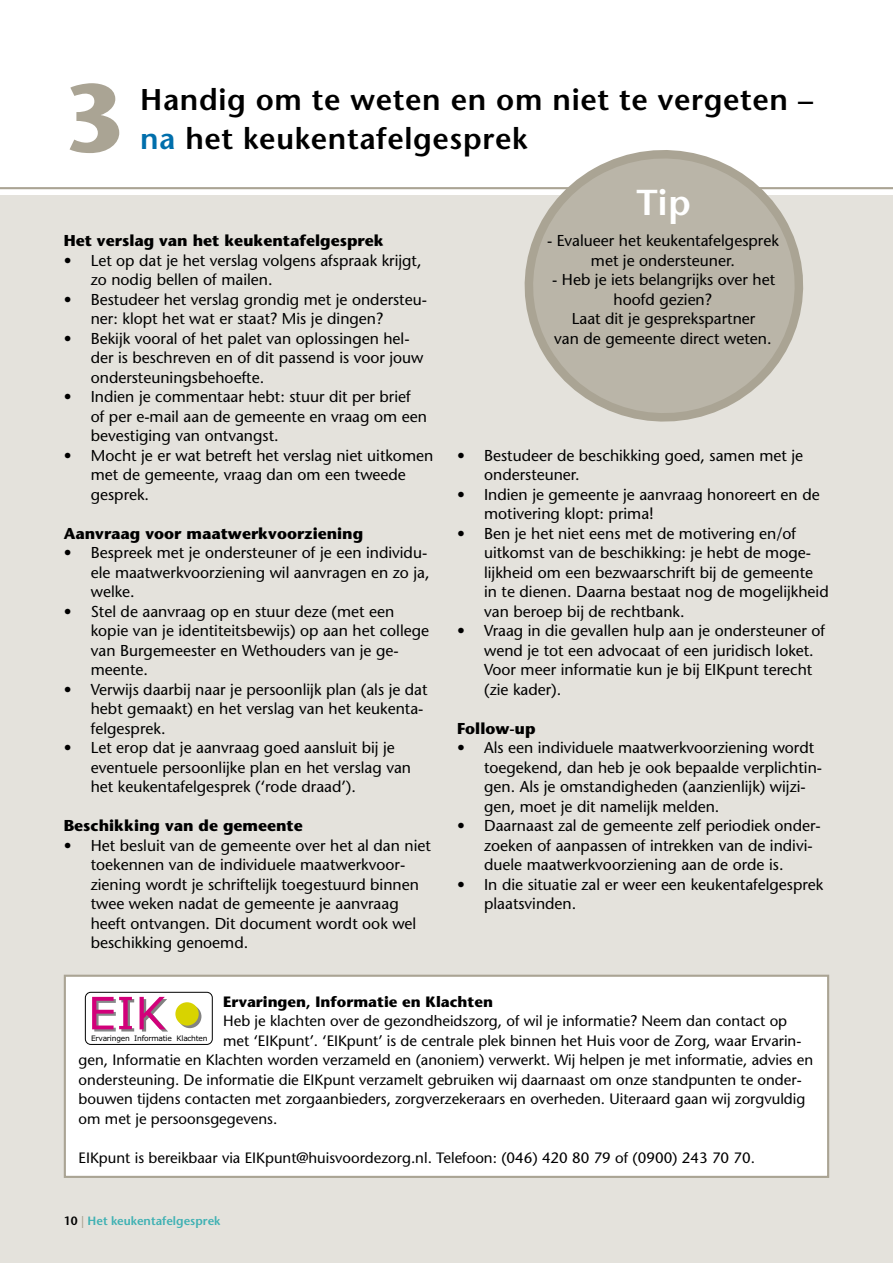
<style>
.page{position:relative;width:893px;height:1263px;background:#fff}
.page>*{position:absolute;margin:0;border:0;box-sizing:border-box;transform-origin:0 0}
.t1{font:700 96.45px "Stone Sans Std";color:#aaa494}
.t2{font:600 36px "Stone Sans Std";color:#fff}
.t3{font:600 30px "Stone Sans Std";letter-spacing:.02em;color:#000}
.t4{font:500 15.75px/19.5px "Stone Sans Std";color:#000}
.t5{font:700 15.75px "Stone Sans Std";color:#000}
.t6{font:500 15px "Stone Sans Std";color:#000}
.t7{font:700 15px "Stone Sans Std";color:#000}
.t8{font:600 12px "Stone Sans Std";color:#3fb1b3}
.t9{font:7.5px "Verdana";letter-spacing:-.03em;color:#000}
.s1{color:#006fac}
.s2{color:#000}
.s3{color:#aaa494}
</style>
<div class="page">
<div style="left:0;top:196px;width:893px;height:1067px;background:#e4e2dc"></div>
<hr style="left:0;top:187px;width:893px;height:2px;background:#aaa494">
<svg style="left:498px;top:150px;width:332px;height:272px"></svg>
<div style="left:65px;top:976px;width:763px;height:201px;background:#fff"></div>
<div style="left:64px;top:975px;width:765px;height:203px;border:2px solid #aaa494"></div>
<svg style="left:178px;top:1005px;width:23px;height:23px"></svg>
<svg style="left:140px;top:997px;width:28px;height:34px"></svg>
<svg style="left:92px;top:997px;width:42px;height:34px"></svg>
<div style="left:175px;top:1002px;width:24px;height:23px;background:#d8d300;border-radius:50%"></div>
<div style="left:85px;top:992px;width:128px;height:53px;border:1px solid #000;border-radius:5px"></div>
<h1 class="t1" style="left:64px;top:61px;width:62px">3</h1>
<h3 class="t3" style="left:140px;top:81px;width:674px">Handig om te weten en om niet te vergeten –</h3>
<h3 class="t3" style="left:140px;top:120px;width:389px"><span class="s1">na</span> het keukentafelgesprek</h3>
<p class="t5" style="left:64px;top:231px;width:321px">Het verslag van het keukentafelgesprek</p>
<p class="t4" style="left:91px;top:250px;width:332px;text-indent:-27px">• Let op dat je het verslag volgens afspraak krijgt, zo nodig bellen of mailen.</p>
<p class="t4" style="left:91px;top:289px;width:338px;text-indent:-27px">• Bestudeer het verslag grondig met je ondersteu&shy;ner: klopt het wat er staat? Mis je dingen?</p>
<p class="t4" style="left:91px;top:328px;width:334px;text-indent:-27px">• Bekijk vooral of het palet van oplossingen hel&shy;der is beschreven en of dit passend is voor jouw ondersteuningsbehoefte.</p>
<p class="t4" style="left:91px;top:387px;width:338px;text-indent:-27px">• Indien je commentaar hebt: stuur dit per brief of per e-mail aan de gemeente en vraag om een bevestiging van ontvangst.</p>
<p class="t4" style="left:91px;top:445px;width:344px;text-indent:-27px">• Mocht je er wat betreft het verslag niet uitkomen met de gemeente, vraag dan om een tweede gesprek.</p>
<p class="t5" style="left:64px;top:524px;width:301px">Aanvraag voor maatwerkvoorziening</p>
<p class="t4" style="left:91px;top:543px;width:340px;text-indent:-27px">• Bespreek met je ondersteuner of je een individu&shy;ele maatwerkvoorziening wil aanvragen en zo ja, welke.</p>
<p class="t4" style="left:91px;top:601px;width:340px;text-indent:-27px">• Stel de aanvraag op en stuur deze (met een kopie van je identiteitsbewijs) op aan het college van Burgemeester en Wethouders van je ge&shy;meente.</p>
<p class="t4" style="left:91px;top:679px;width:338px;text-indent:-27px">• Verwijs daarbij naar je persoonlijk plan (als je dat hebt gemaakt) en het verslag van het keukenta&shy;felgesprek.</p>
<p class="t4" style="left:91px;top:738px;width:322px;text-indent:-27px">• Let erop dat je aanvraag goed aansluit bij je eventuele persoonlijke plan en het verslag van het keukentafelgesprek (‘rode draad’).</p>
<p class="t5" style="left:64px;top:816px;width:241px">Beschikking van de gemeente</p>
<p class="t4" style="left:91px;top:835px;width:342px;text-indent:-27px">• Het besluit van de gemeente over het al dan niet toekennen van de individuele maatwerkvoor&shy;ziening wordt je schriftelijk toegestuurd binnen twee weken nadat de gemeente je aanvraag heeft ontvangen. Dit document wordt ook wel beschikking genoemd.</p>
<h2 class="t2" style="left:636px;top:180px;width:56px">Tip</h2>
<p class="t4" style="left:547px;top:231px;width:233px;text-align:center">- Evalueer het keukentafelgesprek met je ondersteuner.</p>
<p class="t4" style="left:552px;top:270px;width:224px;text-align:center">- Heb je iets belangrijks over het hoofd gezien?<br>Laat dit je gesprekspartner<br>van de gemeente direct weten.</p>
<p class="t4" style="left:484px;top:445px;width:321px;text-indent:-27px">• Bestudeer de beschikking goed, samen met je ondersteuner.</p>
<p class="t4" style="left:484px;top:484px;width:337px;text-indent:-27px">• Indien je gemeente je aanvraag honoreert en de motivering klopt: prima!</p>
<p class="t4" style="left:484px;top:523px;width:346px;text-indent:-27px">• Ben je het niet eens met de motivering en/of uitkomst van de beschikking: je hebt de moge&shy;lijkheid om een bezwaarschrift bij de gemeente in te dienen. Daarna bestaat nog de mogelijkheid van beroep bij de rechtbank.</p>
<p class="t4" style="left:484px;top:621px;width:343px;text-indent:-27px">• Vraag in die gevallen hulp aan je ondersteuner of wend je tot een advocaat of een juridisch loket.<br>Voor meer informatie kun je bij EIKpunt terecht (zie kader).</p>
<p class="t5" style="left:457px;top:719px;width:80px">Follow-up</p>
<p class="t4" style="left:484px;top:738px;width:339px;text-indent:-27px">• Als een individuele maatwerkvoorziening wordt toegekend, dan heb je ook bepaalde verplichtin&shy;gen. Als je omstandigheden (aanzienlijk) wijzi&shy;gen, moet je dit namelijk melden.</p>
<p class="t4" style="left:484px;top:816px;width:338px;text-indent:-27px">• Daarnaast zal de gemeente zelf periodiek onder&shy;zoeken of aanpassen of intrekken van de indivi&shy;duele maatwerkvoorziening aan de orde is.</p>
<p class="t4" style="left:484px;top:874px;width:341px;text-indent:-27px">• In die situatie zal er weer een keukentafelgesprek plaatsvinden.</p>
<p class="t7" style="left:223px;top:992px;width:271px">Ervaringen, Informatie en Klachten</p>
<p class="t6" style="left:223px;top:1012px;width:565px">Heb je klachten over de gezondheidszorg, of wil je informatie? Neem dan contact op</p>
<p class="t6" style="left:223px;top:1031px;width:580px">met ‘EIKpunt’. ‘EIKpunt’ is de centrale plek binnen het Huis voor de Zorg, waar Ervarin-</p>
<p class="t6" style="left:79px;top:1051px;width:736px">gen, Informatie en Klachten worden verzameld en (anoniem) verwerkt. Wij helpen je met informatie, advies en</p>
<p class="t6" style="left:79px;top:1070px;width:724px">ondersteuning. De informatie die EIKpunt verzamelt gebruiken wij daarnaast om onze standpunten te onder-</p>
<p class="t6" style="left:79px;top:1090px;width:728px">bouwen tijdens contacten met zorgaanbieders, zorgverzekeraars en overheden. Uiteraard gaan wij zorgvuldig</p>
<p class="t6" style="left:79px;top:1109px;width:200px">om met je persoonsgegevens.</p>
<p class="t6" style="left:79px;top:1148px;width:678px">EIKpunt is bereikbaar via EIKpunt@huisvoordezorg.nl. Telefoon: (046) 420 80 79 of (0900) 243 70 70.</p>
<p class="t9" style="left:91px;top:1033px;width:118px">Ervaringen Informatie Klachten</p>
<p class="t8" style="left:64px;top:1213px;width:158px"><span class="s2">10</span> <span class="s3">|</span> Het keukentafelgesprek</p>
</div>
